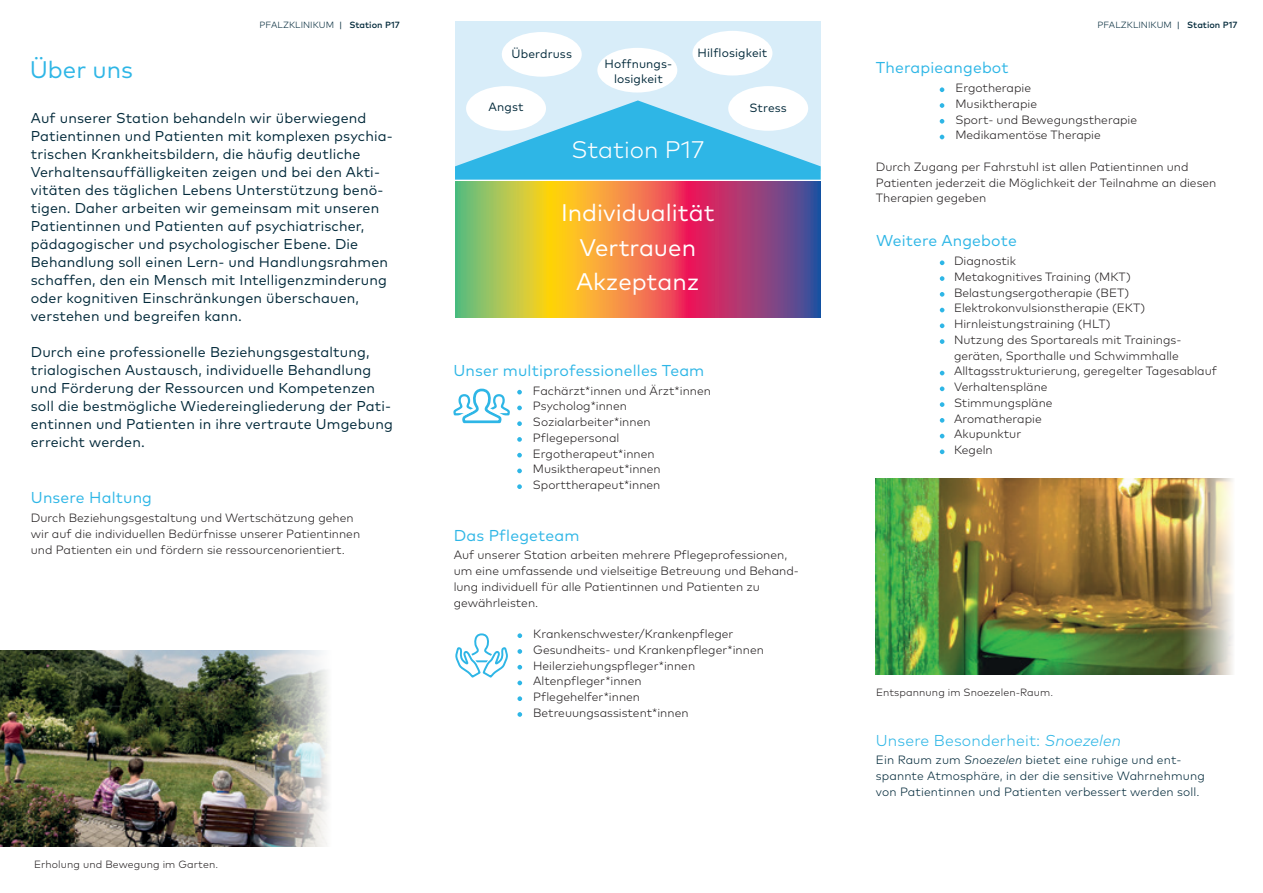
<style>
.page{position:relative;width:1263px;height:893px;background:#fff}
.page>*{position:absolute;margin:0;border:0;box-sizing:border-box;transform-origin:0 0}
.t1{font:24px "Mark OT";color:#fff}
.t2{font:300 24px "Mark OT";color:#fff}
.t3{font:24px "Mark OT";color:#2eb6e6}
.t4{font:15.75px "Mark OT";letter-spacing:.01em;color:#2eb6e6}
.t5{font:300 15.75px "Mark OT";letter-spacing:.01em;color:#2eb6e6}
.t6{font:14.25px/18px "Mark OT";letter-spacing:.01em;color:#002839}
.t7{font:300 12px/15.8px "Mark OT";color:#231f20}
.t8{font:300 12px/15.8px "Mark OT";letter-spacing:.01em;color:#002839}
.t9{font:12px/15px "Mark OT";letter-spacing:.01em;color:#002839;text-align:center}
.t10{font:300 10.5px "Mark OT";letter-spacing:.01em;color:#231f20}
.t11{font:300 9px "Mark OT";letter-spacing:.005em;color:#002839}
.s1{font-weight:400}
.s2{font-weight:500}
.s3{font-style:italic}
</style>
<div class="page">
<svg style="left:940px;top:260px;width:4px;height:5px"></svg>
<svg style="left:940px;top:276px;width:4px;height:5px"></svg>
<svg style="left:940px;top:292px;width:4px;height:5px"></svg>
<svg style="left:940px;top:308px;width:4px;height:4px"></svg>
<svg style="left:940px;top:323px;width:4px;height:5px"></svg>
<svg style="left:940px;top:339px;width:4px;height:5px"></svg>
<svg style="left:940px;top:371px;width:4px;height:4px"></svg>
<svg style="left:940px;top:386px;width:4px;height:5px"></svg>
<svg style="left:940px;top:402px;width:4px;height:5px"></svg>
<svg style="left:940px;top:418px;width:4px;height:5px"></svg>
<svg style="left:940px;top:434px;width:4px;height:4px"></svg>
<svg style="left:940px;top:449px;width:4px;height:5px"></svg>
<svg style="left:517px;top:390px;width:5px;height:4px"></svg>
<svg style="left:517px;top:406px;width:5px;height:4px"></svg>
<svg style="left:517px;top:421px;width:5px;height:5px"></svg>
<svg style="left:517px;top:437px;width:5px;height:5px"></svg>
<svg style="left:517px;top:453px;width:5px;height:4px"></svg>
<svg style="left:517px;top:469px;width:5px;height:4px"></svg>
<svg style="left:517px;top:484px;width:5px;height:5px"></svg>
<svg style="left:940px;top:87px;width:4px;height:5px"></svg>
<svg style="left:940px;top:103px;width:4px;height:5px"></svg>
<svg style="left:940px;top:119px;width:4px;height:5px"></svg>
<svg style="left:940px;top:135px;width:4px;height:4px"></svg>
<svg style="left:455px;top:633px;width:53px;height:45px"></svg>
<svg style="left:453px;top:388px;width:57px;height:36px"></svg>
<svg style="left:517px;top:633px;width:5px;height:5px"></svg>
<svg style="left:517px;top:649px;width:5px;height:5px"></svg>
<svg style="left:517px;top:665px;width:5px;height:4px"></svg>
<svg style="left:517px;top:681px;width:5px;height:4px"></svg>
<svg style="left:517px;top:696px;width:5px;height:5px"></svg>
<svg style="left:517px;top:712px;width:5px;height:5px"></svg>
<img style="left:0;top:651px;width:329px;height:196px">
<img style="left:876px;top:478px;width:357px;height:196px">
<div style="left:455px;top:21px;width:366px;height:150px;background:#d8edf9"></div>
<svg style="left:455px;top:182px;width:366px;height:136px;background:#c07e58"></svg>
<svg style="left:455px;top:100px;width:366px;height:80px"></svg>
<div style="left:597px;top:48px;width:80px;height:45px;background:#fff;border-radius:50%"></div>
<div style="left:466px;top:86px;width:80px;height:45px;background:#fff;border-radius:50%"></div>
<div style="left:502px;top:32px;width:80px;height:45px;background:#fff;border-radius:50%"></div>
<div style="left:692px;top:31px;width:80px;height:45px;background:#fff;border-radius:50%"></div>
<div style="left:728px;top:86px;width:80px;height:45px;background:#fff;border-radius:50%"></div>
<p class="t11" style="left:260px;top:20px;width:142px">PFALZKLINIKUM <span class="s1">|</span> <span class="s2">Station P17</span></p>
<p class="t11" style="left:1097px;top:20px;width:142px">PFALZKLINIKUM <span class="s1">|</span> <span class="s2">Station P17</span></p>
<p class="t3" style="left:30px;top:55px;width:105px">Über uns</p>
<p class="t6" style="left:31px;top:108px;width:363px">Auf unserer Station behandeln wir überwiegend Patientinnen und Patienten mit komplexen psychia&shy;trischen Krankheitsbildern, die häufig deutliche Verhaltensauffälligkeiten zeigen und bei den Akti&shy;vitäten des täglichen Lebens Unterstützung benö&shy;tigen. Daher arbeiten wir gemeinsam mit unseren Patientinnen und Patienten auf psychiatrischer, pädagogischer und psychologischer Ebene. Die Behandlung soll einen Lern- und Handlungsrahmen schaffen, den ein Mensch mit Intelligenzminderung oder kognitiven Einschränkungen überschauen, verstehen und begreifen kann.</p>
<p class="t6" style="left:31px;top:342px;width:363px">Durch eine professionelle Beziehungsgestaltung, trialogischen Austausch, individuelle Behandlung und Förderung der Ressourcen und Kompetenzen soll die bestmögliche Wiedereingliederung der Pati&shy;entinnen und Patienten in ihre vertraute Umgebung erreicht werden.</p>
<p class="t4" style="left:31px;top:488px;width:123px">Unsere Haltung</p>
<p class="t7" style="left:31px;top:510px;width:331px">Durch Beziehungsgestaltung und Wertschätzung gehen wir auf die individuellen Bedürfnisse unserer Patientinnen und Patienten ein und fördern sie ressourcenorientiert.</p>
<p class="t10" style="left:34px;top:858px;width:186px">Erholung und Bewegung im Garten.</p>
<p class="t9" style="left:512px;top:46px;width:62px">Überdruss</p>
<p class="t9" style="left:697px;top:45px;width:71px">Hilflosigkeit</p>
<p class="t9" style="left:605px;top:56px;width:69px">Hoffnungs&shy;losigkeit</p>
<p class="t9" style="left:488px;top:99px;width:36px">Angst</p>
<p class="t2" style="left:571px;top:135px;width:134px">Station P17</p>
<p class="t1" style="left:561px;top:198px;width:155px">Individualität</p>
<p class="t1" style="left:580px;top:233px;width:118px">Vertrauen</p>
<p class="t1" style="left:576px;top:267px;width:125px">Akzeptanz</p>
<p class="t4" style="left:453px;top:360px;width:252px">Unser multiprofessionelles Team</p>
<p class="t7" style="left:533px;top:382px;width:180px">Fachärzt*innen und Ärzt*innen</p>
<p class="t7" style="left:533px;top:398px;width:96px">Psycholog*innen</p>
<p class="t7" style="left:533px;top:414px;width:119px">Sozialarbeiter*innen</p>
<p class="t7" style="left:533px;top:430px;width:88px">Pflegepersonal</p>
<p class="t7" style="left:533px;top:445px;width:123px">Ergotherapeut*innen</p>
<p class="t7" style="left:533px;top:461px;width:129px">Musiktherapeut*innen</p>
<p class="t7" style="left:533px;top:477px;width:129px">Sporttherapeut*innen</p>
<p class="t9" style="left:749px;top:100px;width:39px">Stress</p>
<p class="t4" style="left:454px;top:525px;width:127px">Das Pflegeteam</p>
<p class="t7" style="left:454px;top:547px;width:347px">Auf unserer Station arbeiten mehrere Pflegeprofessionen, um eine umfassende und vielseitige Betreuung und Behand&shy;lung individuell für alle Patientinnen und Patienten zu gewährleisten.</p>
<p class="t7" style="left:533px;top:626px;width:202px">Krankenschwester/Krankenpfleger</p>
<p class="t7" style="left:533px;top:642px;width:232px">Gesundheits- und Krankenpfleger*innen</p>
<p class="t7" style="left:533px;top:657px;width:163px">Heilerziehungspfleger*innen</p>
<p class="t7" style="left:533px;top:673px;width:110px">Altenpfleger*innen</p>
<p class="t7" style="left:533px;top:689px;width:108px">Pflegehelfer*innen</p>
<p class="t7" style="left:533px;top:705px;width:157px">Betreuungsassistent*innen</p>
<p class="t4" style="left:876px;top:58px;width:134px">Therapieangebot</p>
<p class="t7" style="left:955px;top:80px;width:77px">Ergotherapie</p>
<p class="t7" style="left:955px;top:96px;width:83px">Musiktherapie</p>
<p class="t7" style="left:955px;top:111px;width:183px">Sport- und Bewegungstherapie</p>
<p class="t7" style="left:955px;top:127px;width:147px">Medikamentöse Therapie</p>
<p class="t7" style="left:876px;top:159px;width:342px">Durch Zugang per Fahrstuhl ist allen Patientinnen und<br>Patienten jederzeit die Möglichkeit der Teilnahme an diesen<br>Therapien gegeben</p>
<p class="t4" style="left:876px;top:231px;width:142px">Weitere Angebote</p>
<p class="t7" style="left:954px;top:253px;width:64px">Diagnostik</p>
<p class="t7" style="left:954px;top:269px;width:178px">Metakognitives Training (MKT)</p>
<p class="t7" style="left:954px;top:284px;width:177px">Belastungsergotherapie (BET)</p>
<p class="t7" style="left:954px;top:300px;width:193px">Elektrokonvulsionstherapie (EKT)</p>
<p class="t7" style="left:954px;top:316px;width:158px">Hirnleistungstraining (HLT)</p>
<p class="t7" style="left:954px;top:332px;width:229px">Nutzung des Sportareals mit Trainings&shy;geräten, Sporthalle und Schwimmhalle</p>
<p class="t7" style="left:954px;top:363px;width:264px">Alltagsstrukturierung, geregelter Tagesablauf</p>
<p class="t7" style="left:954px;top:379px;width:95px">Verhaltenspläne</p>
<p class="t7" style="left:954px;top:395px;width:100px">Stimmungspläne</p>
<p class="t7" style="left:954px;top:410px;width:89px">Aromatherapie</p>
<p class="t7" style="left:954px;top:426px;width:69px">Akupunktur</p>
<p class="t7" style="left:954px;top:442px;width:40px">Kegeln</p>
<p class="t10" style="left:876px;top:686px;width:179px">Entspannung im Snoezelen-Raum.</p>
<p class="t5" style="left:876px;top:731px;width:247px">Unsere Besonderheit: <span class="s3">Snoezelen</span></p>
<p class="t8" style="left:876px;top:752px;width:330px">Ein Raum zum <span class="s3">Snoezelen</span> bietet eine ruhige und ent&shy;spannte Atmosphäre, in der die sensitive Wahrnehmung von Patientinnen und Patienten verbessert werden soll.</p>
</div>
